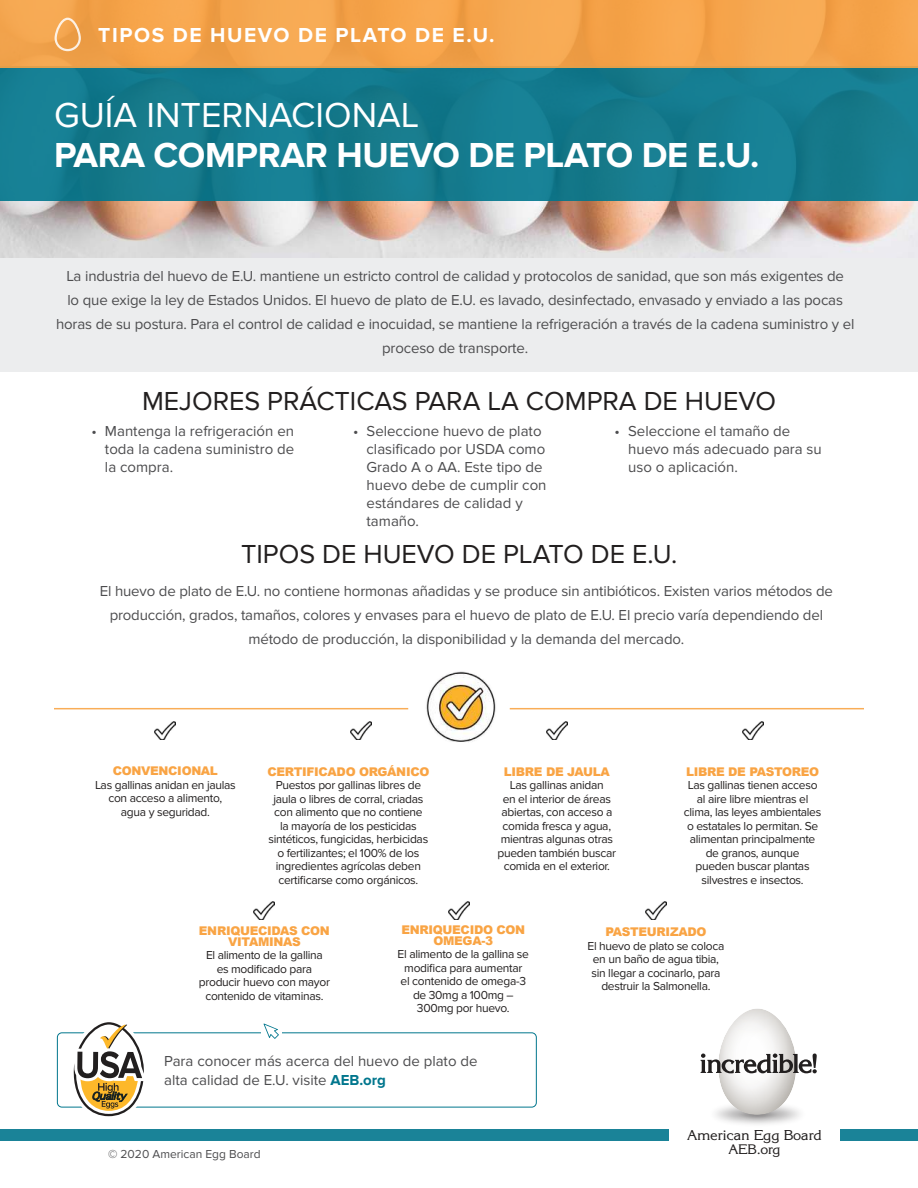
<style>
.page{position:relative;width:918px;height:1188px;background:#fff}
.page>*{position:absolute;margin:0;border:0;box-sizing:border-box;transform-origin:0 0}
.t1{font:700 48px "Proxima Nova";letter-spacing:-.01em;color:#fff}
.t2{font:700 36px "Proxima Nova";letter-spacing:-.01em;color:#fff}
.t3{font:36px "Proxima Nova";color:#fff}
.t4{font:34.5px "Proxima Nova";color:#fff}
.t5{font:27px "Proxima Nova";color:#221f1f}
.t6{font:700 21px "Proxima Nova";letter-spacing:.075em;color:#fff}
.t7{font:15px/18px "Proxima Nova";letter-spacing:-.01em;color:#4c4c4e}
.t8{font:13.95px "Korinna";color:#221f1f}
.t9{font:13.5px "Korinna";letter-spacing:-.02em;color:#221f1f}
.t10{font:12px/13.5px "Proxima Nova";letter-spacing:-.025em;color:#221f1f;text-align:center}
.t11{font:900 12px/10.5px "Arial";letter-spacing:-.025em;color:#f9a444;text-align:center}
.t12{font:12px "Proxima Nova";color:#4c4c4e}
.s1{font-weight:700;color:#00768d}
</style>
<div class="page">
<img style="left:0;top:201px;width:918px;height:55px">
<div style="left:0;top:1129px;width:669px;height:12px;background:#1a8398"></div>
<div style="left:840px;top:1129px;width:78px;height:12px;background:#1a8398"></div>
<img style="left:726px;top:1009px;width:70px;height:106px">
<img style="left:718px;top:1053px;width:2px;height:62px">
<img style="left:720px;top:1035px;width:35px;height:80px">
<svg style="left:701px;top:1054px;width:116px;height:19px"></svg>
<div style="left:0;top:256px;width:918px;height:116px;background:#ecedee"></div>
<div style="left:0;top:66px;width:918px;height:135px;background:#167c8f"></div>
<div style="left:0;top:0;width:918px;height:68px;background:#f6a54c"></div>
<div style="left:55px;top:18px;width:26px;height:33px;border:2px solid #fff;border-radius:12px"></div>
<img style="left:155px;top:721px;width:21px;height:19px">
<img style="left:351px;top:721px;width:21px;height:19px">
<img style="left:546px;top:721px;width:21px;height:19px">
<img style="left:742px;top:721px;width:21px;height:19px">
<img style="left:645px;top:901px;width:21px;height:19px">
<img style="left:254px;top:901px;width:21px;height:19px">
<img style="left:448px;top:901px;width:22px;height:19px">
<div style="left:57px;top:1032px;width:480px;height:75px;border:1px solid #00768d;border-radius:5px"></div>
<div style="left:261px;top:1024px;width:20px;height:17px;background:#fff"></div>
<svg style="left:264px;top:1024px;width:15px;height:15px"></svg>
<svg style="left:70px;top:1022px;width:78px;height:95px"></svg>
<img style="left:407px;top:671px;width:108px;height:71px">
<hr style="left:54px;top:708px;width:354px;height:1px;background:#f9a444">
<hr style="left:510px;top:708px;width:354px;height:1px;background:#f9a444">
<h3 class="t6" style="left:98px;top:26px;width:398px">TIPOS DE HUEVO DE PLATO DE E.U.</h3>
<h3 class="t6" style="left:99px;top:26px;width:254px">U.S. HELL EGG TYPES</h3>
<h2 class="t3" style="left:54px;top:96px;width:367px">GUÍA INTERNACIONAL</h2>
<h2 class="t2" style="left:54px;top:140px;width:707px">PARA COMPRAR HUEVO DE PLATO DE E.U.</h2>
<h3 class="t4" style="left:55px;top:96px;width:368px">INTERNATIONAL GUIDE</h3>
<h1 class="t1" style="left:55px;top:130px;width:638px">TO BUYING U.S. SHELL EGGS</h1>
<p class="t7" style="left:56px;top:264px;width:800px;line-height:24px;text-align:center">La industria del huevo de E.U. mantiene un estricto control de calidad y protocolos de sanidad, que son más exigentes de<br>lo que exige la ley de Estados Unidos. El huevo de plato de E.U. es lavado, desinfectado, envasado y enviado a las pocas horas de su postura. Para el control de calidad e inocuidad, se mantiene la refrigeración a través de la cadena suministro y el proceso de transporte.</p>
<h3 class="t5" style="left:142px;top:387px;width:636px">MEJORES PRÁCTICAS PARA LA COMPRA DE HUEVO</h3>
<p class="t7" style="left:105px;top:422px;width:191px;text-align:justify;text-indent:-14px">• Mantenga la refrigeración en toda la cadena suministro de la compra.</p>
<p class="t7" style="left:367px;top:422px;width:181px;text-indent:-14px">• Seleccione huevo de plato clasificado por USDA como<br>Grado A o AA. Este tipo de huevo debe de cumplir con estándares de calidad y tamaño.</p>
<p class="t7" style="left:628px;top:422px;width:195px;text-indent:-14px">• Seleccione el tamaño de huevo más adecuado para su uso o aplicación.</p>
<h3 class="t5" style="left:241px;top:539px;width:438px">TIPOS DE HUEVO DE PLATO DE E.U.</h3>
<p class="t7" style="left:100px;top:579px;width:735px;line-height:24px;text-align:center">El huevo de plato de E.U. no contiene hormonas añadidas y se produce sin antibióticos. Existen varios métodos de producción, grados, tamaños, colores y envases para el huevo de plato de E.U. El precio varía dependiendo del método de producción, la disponibilidad y la demanda del mercado.</p>
<p class="t11" style="left:113px;top:766px;width:107px">CONVENCIONAL</p>
<p class="t10" style="left:95px;top:778px;width:142px">Las gallinas anidan en jaulas con acceso a alimento, agua y seguridad.</p>
<p class="t11" style="left:267px;top:766px;width:163px">CERTIFICADO ORGÁNICO</p>
<p class="t10" style="left:269px;top:778px;width:161px">Puestos por gallinas libres de jaula o libres de corral, criadas con alimento que no contiene la mayoría de los pesticidas sintéticos, fungicidas, herbicidas o fertilizantes; el 100% de los ingredientes agrícolas deben certificarse como orgánicos.</p>
<p class="t11" style="left:504px;top:766px;width:108px">LIBRE DE JAULA</p>
<p class="t10" style="left:498px;top:778px;width:120px">Las gallinas anidan<br>en el interior de áreas abiertas, con acceso a comida fresca y agua, mientras algunas otras pueden también buscar comida en el exterior.</p>
<p class="t11" style="left:686px;top:766px;width:135px">LIBRE DE PASTOREO</p>
<p class="t10" style="left:684px;top:778px;width:139px">Las gallinas tienen acceso al aire libre mientras el clima, las leyes ambientales o estatales lo permitan. Se alimentan principalmente de granos, aunque<br>pueden buscar plantas silvestres e insectos.</p>
<p class="t11" style="left:199px;top:926px;width:132px">ENRIQUECIDAS CON<br>VITAMINAS</p>
<p class="t10" style="left:199px;top:949px;width:133px">El alimento de la gallina es modificado para producir huevo con mayor contenido de vitaminas.</p>
<p class="t11" style="left:401px;top:925px;width:125px">ENRIQUECIDO CON<br>OMEGA-3</p>
<p class="t10" style="left:398px;top:948px;width:133px">El alimento de la gallina se modifica para aumentar<br>el contenido de omega-3 de 30mg a 100mg –<br>300mg por huevo.</p>
<p class="t7" style="left:164px;top:1051px;width:315px;line-height:19.5px">Para conocer más acerca del huevo de plato de alta calidad de E.U. visite <span class="s1">AEB.org</span></p>
<p class="t12" style="left:108px;top:1148px;width:154px">© 2020 American Egg Board</p>
<p class="t11" style="left:605px;top:927px;width:103px">PASTEURIZADO</p>
<p class="t10" style="left:588px;top:939px;width:138px">El huevo de plato se coloca en un baño de agua tibia, sin llegar a cocinarlo, para destruir la Salmonella.</p>
<p class="t8" style="left:687px;top:1130px;width:136px">American Egg Board</p>
<p class="t9" style="left:729px;top:1145px;width:53px">AEB.org</p>
</div>
